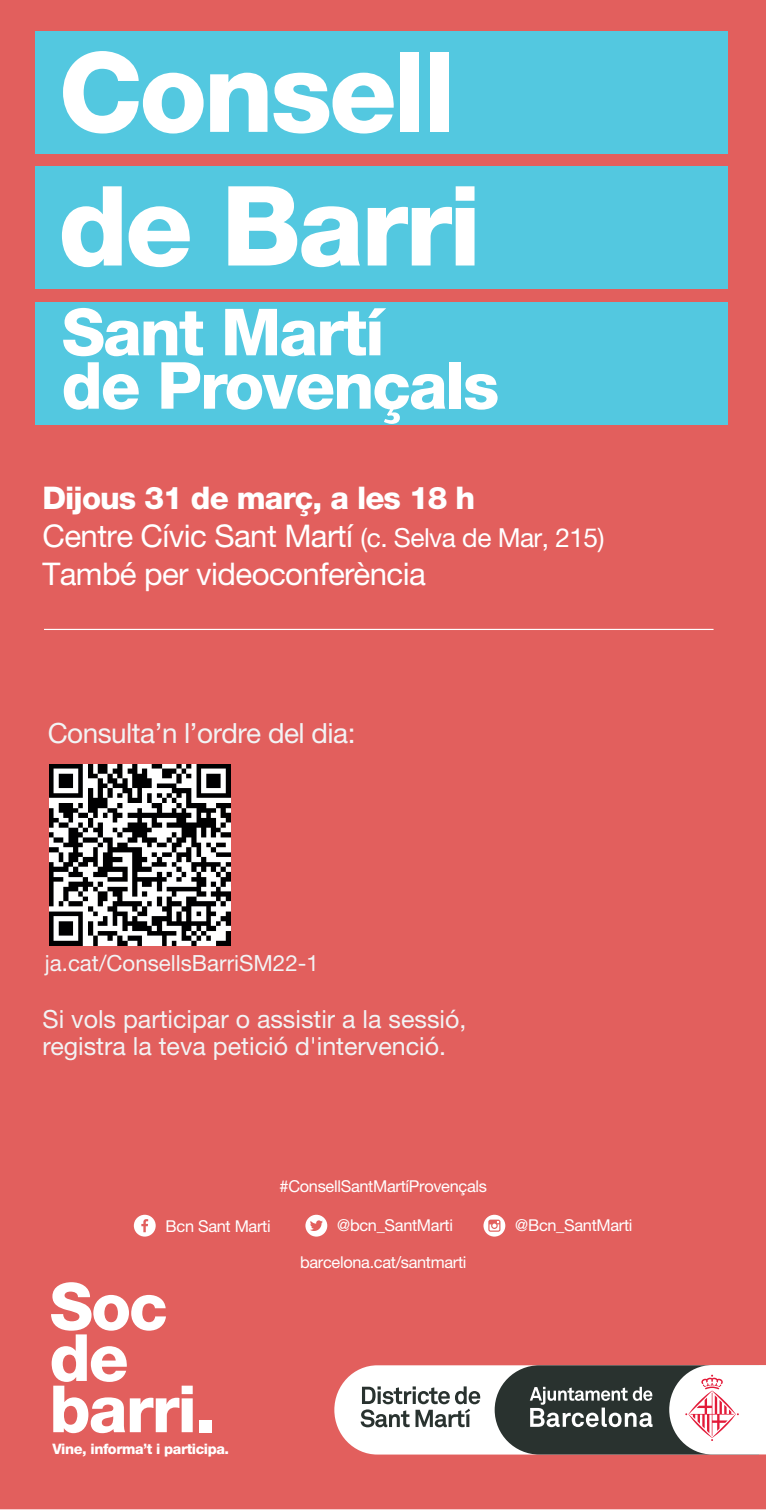
<style>
.page{position:relative;width:766px;height:1510px;background:#fff}
.page>*{position:absolute;margin:0;border:0;box-sizing:border-box;transform-origin:0 0}
.t1{font:800 110.88px/133.6px "Helvetica Neue LT Std";letter-spacing:-.03em;color:#fff}
.t2{font:800 65.12px/51.2px "Helvetica Neue LT Std";letter-spacing:-.03em;color:#fff}
.t3{font:800 65px/53.4px "Helvetica Neue LT Std";letter-spacing:-.03em;color:#fff}
.t4{font:31.25px/37.5px "Helvetica Neue LT Std";letter-spacing:-.02em;color:#fff}
.t5{font:27.88px "Helvetica Neue LT Std";letter-spacing:-.02em;color:#f2f3f4}
.t6{font:25px "Helvetica Neue LT Std";color:#f2f3f4}
.t7{font:22.25px "Helvetica Neue LT Std";color:#f2f3f4}
.t8{font:16.38px "Helvetica Neue LT Std";letter-spacing:-.02em;color:#fff}
.t9{font:800 14.38px "Helvetica Neue LT Std";letter-spacing:-.03em;color:#fff}
.s1{font-weight:800}
.s2{font-size:26.25px}
</style>
<div class="page">
<div style="left:0;top:0;width:765px;height:1509px;background:#e25f5d"></div>
<div style="left:35px;top:31px;width:692px;height:123px;background:#53c8e0"></div>
<div style="left:35px;top:167px;width:692px;height:122px;background:#53c8e0"></div>
<div style="left:35px;top:302px;width:692px;height:122px;background:#53c8e0"></div>
<hr style="left:44px;top:629px;width:669px;height:1px;background:#fff">
<svg style="left:305px;top:1214px;width:22px;height:22px"></svg>
<svg style="left:134px;top:1214px;width:22px;height:22px"></svg>
<svg style="left:483px;top:1214px;width:22px;height:22px"></svg>
<svg style="left:334px;top:1365px;width:431px;height:89px"></svg>
<img style="left:50px;top:764px;width:180px;height:181px">
<h1 class="t1" style="left:58px;top:25px;width:424px">Consell de Barri</h1>
<h3 class="t3" style="left:62px;top:305px;width:439px">Sant Martí<br>de Provençals</h3>
<h3 class="t4" style="left:42px;top:479px;width:563px"><span class="s1">Dijous 31 de març, a les 18 h<br></span>Centre Cívic Sant Martí <span class="s2">(c. Selva de Mar, 215)<br></span>També per videoconferència</h3>
<h3 class="t5" style="left:48px;top:717px;width:309px">Consulta’n l’ordre del dia:</h3>
<h3 class="t7" style="left:45px;top:949px;width:275px">ja.cat/ConsellsBarriSM22-1</h3>
<h3 class="t6" style="left:42px;top:1003px;width:425px">Si vols participar o assistir a la sessió,</h3>
<h3 class="t6" style="left:42px;top:1031px;width:405px">registra la teva petició d'intervenció.</h3>
<p class="t8" style="left:279px;top:1176px;width:209px">#ConsellSantMartíProvençals</p>
<p class="t8" style="left:166px;top:1216px;width:106px">Bcn Sant Marti</p>
<p class="t8" style="left:337px;top:1215px;width:117px">@bcn_SantMarti</p>
<p class="t8" style="left:515px;top:1215px;width:119px">@Bcn_SantMarti</p>
<h2 class="t2" style="left:50px;top:1280px;width:167px">Soc de barri.</h2>
<p class="t9" style="left:52px;top:1439px;width:178px">Vine, informa’t i participa.</p>
<p class="t8" style="left:300px;top:1252px;width:168px">barcelona.cat/santmarti</p>
</div>
